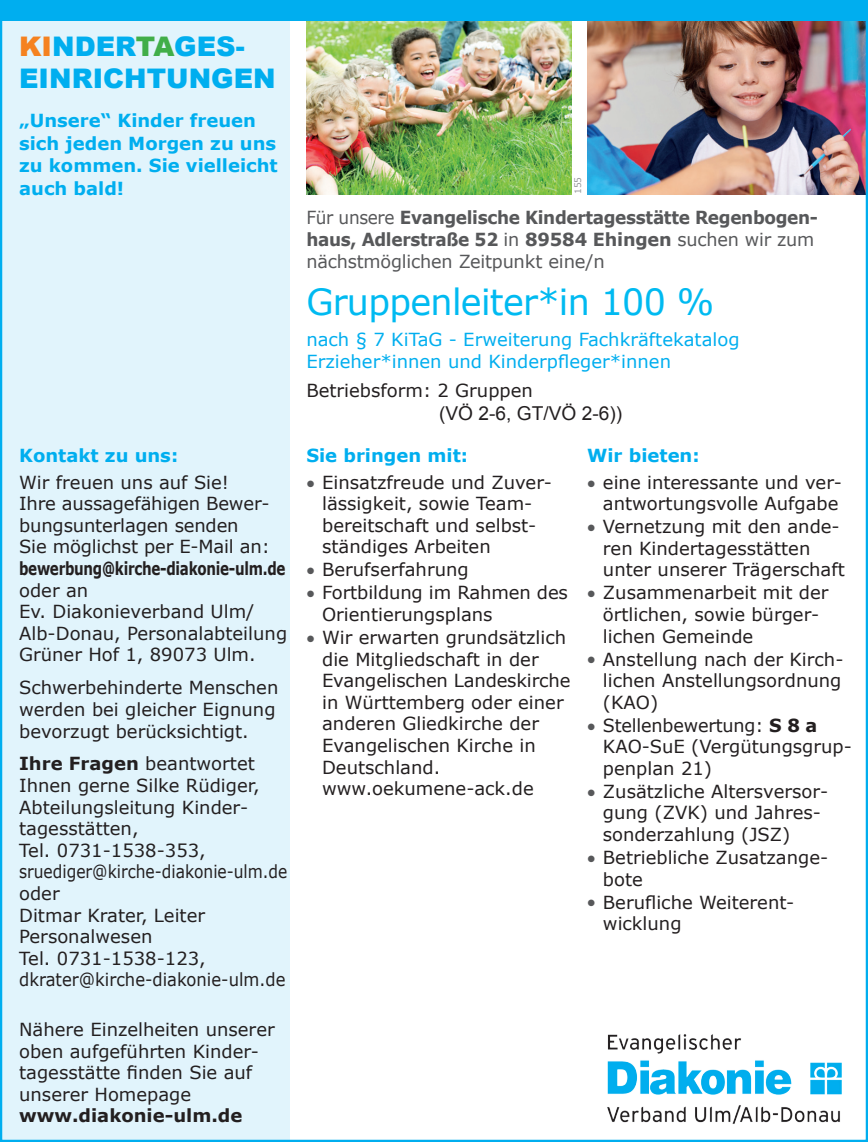
<style>
.page{position:relative;width:868px;height:1142px;background:#fff}
.page>*{position:absolute;margin:0;border:0;box-sizing:border-box;transform-origin:0 0}
.t1{font:36px "Verdana";letter-spacing:-.02em;color:#00baf1}
.t2{font:900 27px/32.4px "Arial";color:#00aeef}
.t3{font:19.12px "Arial";color:#231f20}
.t4{font:18px/21.6px "Verdana";color:#231f20}
.t5{font:700 18px/21.6px "Verdana";letter-spacing:-.02em;color:#57585a;scale:.94 1}
.t6{font:700 18px/22.5px "Verdana";color:#00aeef}
.t7{font:18px/21.6px "Verdana";color:#00aeef}
.t8{font:700 18px "Verdana";letter-spacing:-.02em;color:#231f20;scale:.75 1}
.t9{font:700 18px "Verdana";color:#231f20}
.t10{font:9px "Verdana";color:#939598}
.s1{color:#f58220}
.s2{color:#40ae49}
.s3{font-weight:700}
.s4{font-weight:400}
.s5{color:#57585a}
</style>
<div class="page">
<img style="left:306px;top:21px;width:265px;height:174px">
<img style="left:587px;top:21px;width:277px;height:174px">
<div style="left:0;top:0;width:290px;height:1142px;background:#e1f4fc"></div>
<div style="left:0;top:0;width:867px;height:21px;background:#00aeef"></div>
<img style="left:607px;top:1034px;width:235px;height:90px">
<h2 class="t2" style="left:19px;top:29px;width:258px"><span class="s1">KI</span>NDER<span class="s2">TA</span>GES-<br>EINRICHTUNGEN</h2>
<p class="t6" style="left:19px;top:109px;width:260px">„Unsere“ Kinder freuen sich jeden Morgen zu uns zu kommen. Sie vielleicht auch bald!</p>
<p class="t6" style="left:19px;top:443px;width:160px">Kontakt zu uns:</p>
<p class="t4" style="left:19px;top:471px;width:252px">Wir freuen uns auf Sie!<br>Ihre aussagefähigen Bewer&shy;bungsunterlagen senden<br>Sie möglichst per E-Mail an:</p>
<p class="t8" style="left:19px;top:556px;width:357px">bewerbung@kirche-diakonie-ulm.de</p>
<p class="t4" style="left:19px;top:579px;width:269px">oder an<br>Ev. Diakonieverband Ulm/<br>Alb-Donau, Personalabteilung<br>Grüner Hof 1, 89073 Ulm.</p>
<p class="t4" style="left:19px;top:677px;width:261px">Schwerbehinderte Menschen werden bei gleicher Eignung bevorzugt berücksichtigt.</p>
<p class="t4" style="left:19px;top:753px;width:270px"><span class="s3">Ihre Fragen</span> beantwortet<br>Ihnen gerne Silke Rüdiger,<br>Abteilungsleitung Kinder&shy;tagesstätten,<br>Tel. 0731-1538-353, sruediger@kirche-diakonie-ulm.de oder<br>Ditmar Krater, Leiter<br>Personalwesen<br>Tel. 0731-1538-123, dkrater@kirche-diakonie-ulm.de</p>
<p class="t4" style="left:19px;top:1018px;width:257px">Nähere Einzelheiten unserer oben aufgeführten Kinder&shy;tagesstätte finden Sie auf unserer Homepage</p>
<p class="t9" style="left:19px;top:1103px;width:225px">www.diakonie-ulm.de</p>
<p class="t10" style="left:571px;top:194px;width:19px;rotate:-90deg">155</p>
<p class="t5" style="left:306px;top:207px;width:545px"><span class="s4">Für unsere</span> Evangelische Kindertagesstätte Regenbogen&shy;haus, Adlerstraße 52 <span class="s4">in</span> 89584 Ehingen <span class="s4">suchen wir zum nächstmöglichen Zeitpunkt eine/n</span></p>
<h1 class="t1" style="left:306px;top:277px;width:409px">Gruppenleiter*in 100 %</h1>
<p class="t7" style="left:306px;top:329px;width:434px">nach § 7 KiTaG - Erweiterung Fachkräftekatalog<br>Erzieher*innen und Kinderpfleger*innen</p>
<p class="t4" style="left:306px;top:380px;width:228px">Betriebsform: 2 Gruppen</p>
<p class="t3" style="left:439px;top:401px;width:184px">(VÖ 2-6, GT/VÖ 2-6))</p>
<p class="t6" style="left:306px;top:443px;width:163px">Sie bringen mit:</p>
<p class="t4" style="left:322px;top:471px;width:231px;text-indent:-16px"><span class="s5">●</span> Einsatzfreude und Zuver&shy;lässigkeit, sowie Team&shy;bereitschaft und selbst&shy;ständiges Arbeiten</p>
<p class="t4" style="left:306px;top:559px;width:164px"><span class="s5">●</span> Berufserfahrung</p>
<p class="t4" style="left:322px;top:582px;width:247px;text-indent:-16px"><span class="s5">●</span> Fortbildung im Rahmen des<br>Orientierungsplans</p>
<p class="t4" style="left:322px;top:626px;width:250px;text-indent:-16px"><span class="s5">●</span> Wir erwarten grundsätzlich die Mitgliedschaft in der<br>Evangelischen Landeskirche in Württemberg oder einer anderen Gliedkirche der<br>Evangelischen Kirche in<br>Deutschland. www.oekumene-ack.de</p>
<p class="t6" style="left:587px;top:443px;width:114px">Wir bieten:</p>
<p class="t4" style="left:587px;top:471px;width:256px;text-align:right"><span class="s5">●</span> eine interessante und ver&shy;antwortungsvolle Aufgabe</p>
<p class="t4" style="left:603px;top:516px;width:243px;text-indent:-16px"><span class="s5">●</span> Vernetzung mit den ande&shy;ren Kindertagesstätten unter unserer Trägerschaft</p>
<p class="t4" style="left:603px;top:582px;width:227px;text-indent:-16px"><span class="s5">●</span> Zusammenarbeit mit der örtlichen, sowie bürger&shy;lichen Gemeinde</p>
<p class="t4" style="left:603px;top:648px;width:242px;text-align:justify;text-indent:-16px"><span class="s5">●</span> Anstellung nach der Kirch&shy;lichen Anstellungsordnung (KAO)</p>
<p class="t4" style="left:603px;top:714px;width:250px;text-indent:-16px"><span class="s5">●</span> Stellenbewertung: <span class="s3">S 8 a<br></span>KAO-SuE (Vergütungsgrup&shy;penplan 21)</p>
<p class="t4" style="left:603px;top:780px;width:227px;text-indent:-16px"><span class="s5">●</span> Zusätzliche Altersversor&shy;gung (ZVK) und Jahres&shy;sonderzahlung (JSZ)</p>
<p class="t4" style="left:603px;top:846px;width:227px;text-indent:-16px"><span class="s5">●</span> Betriebliche Zusatzange&shy;bote</p>
<p class="t4" style="left:603px;top:891px;width:193px;text-indent:-16px"><span class="s5">●</span> Berufliche Weiterent&shy;wicklung</p>
</div>
